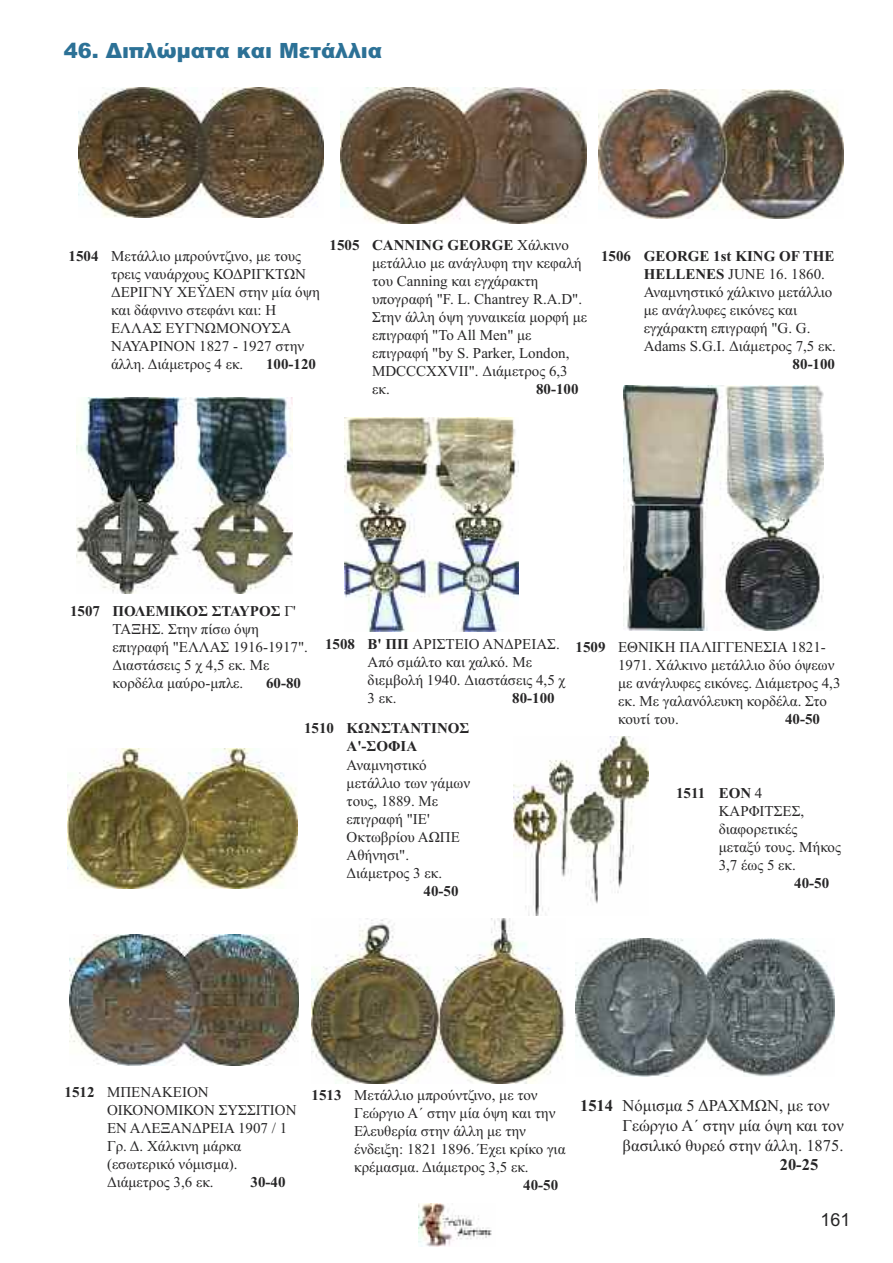
<style>
.page{position:relative;width:893px;height:1263px;background:#fff}
.page>*{position:absolute;margin:0;border:0;box-sizing:border-box;transform-origin:0 0}
.t1{font:900 21px "Arial";color:#2c7196}
.t2{font:18px "Arial";color:#272627}
.t3{font:16.5px/19.8px "Times New Roman";color:#272627}
.t4{font:700 16.5px "Times New Roman";color:#272627}
.t5{font:15px/18px "Times New Roman";color:#272627}
.t6{font:700 15px/18px "Times New Roman";color:#272627}
.s1{font-weight:700}
</style>
<div class="page">
<img style="left:418px;top:1203px;width:74px;height:44px">
<img style="left:78px;top:87px;width:246px;height:130px">
<img style="left:77px;top:398px;width:216px;height:196px">
<img style="left:69px;top:934px;width:230px;height:131px">
<img style="left:68px;top:749px;width:229px;height:139px">
<img style="left:513px;top:737px;width:135px;height:178px">
<img style="left:311px;top:918px;width:254px;height:165px">
<img style="left:624px;top:386px;width:199px;height:244px">
<img style="left:345px;top:417px;width:173px;height:215px">
<img style="left:341px;top:87px;width:245px;height:136px">
<img style="left:598px;top:90px;width:246px;height:128px">
<img style="left:575px;top:938px;width:260px;height:138px">
<h1 class="t1" style="left:64px;top:39px;width:320px">46. Διπλώματα και Μετάλλια</h1>
<p class="t5" style="left:111px;top:247px;width:210px;text-indent:-43px"><span class="s1">1504</span> Μετάλλιο μπρούντζινο, με τους τρεις ναυάρχους ΚΟΔΡΙΓΚΤΩΝ<br>ΔΕΡΙΓΝΥ ΧΕΫΔΕΝ στην μία όψη και δάφνινο στεφάνι και: Η<br>ΕΛΛΑΣ ΕΥΓΝΩΜΟΝΟΥΣΑ<br>ΝΑΥΑΡΙΝΟΝ 1827 - 1927 στην άλλη. Διάμετρος 4 εκ.</p>
<p class="t6" style="left:266px;top:355px;width:51px">100-120</p>
<p class="t5" style="left:372px;top:236px;width:217px;text-indent:-43px"><span class="s1">1505 CANNING GEORGE</span> Χάλκινο μετάλλιο με ανάγλυφη την κεφαλή του Canning και εγχάρακτη υπογραφή "F. L. Chantrey R.A.D".<br>Στην άλλη όψη γυναικεία μορφή με επιγραφή "To All Men" με επιγραφή "by S. Parker, London,<br>MDCCCXXVII". Διάμετρος 6,3 εκ.</p>
<p class="t6" style="left:536px;top:380px;width:44px">80-100</p>
<p class="t5" style="left:644px;top:246px;width:194px;text-indent:-43px"><span class="s1">1506 GEORGE 1st KING OF THE<br>HELLENES</span> JUNE 16. 1860.<br>Αναμνηστικό χάλκινο μετάλλιο με ανάγλυφες εικόνες και εγχάρακτη επιγραφή "G. G.<br>Adams S.G.I. Διάμετρος 7,5 εκ.</p>
<p class="t6" style="left:793px;top:355px;width:44px">80-100</p>
<p class="t5" style="left:113px;top:602px;width:197px;text-indent:-43px"><span class="s1">1507 ΠΟΛΕΜΙΚΟΣ ΣΤΑΥΡΟΣ</span> Γ'<br>ΤΑΞΗΣ. Στην πίσω όψη επιγραφή "ΕΛΛΑΣ 1916-1917".<br>Διαστάσεις 5 χ 4,5 εκ. Με κορδέλα μαύρο-μπλε.</p>
<p class="t6" style="left:266px;top:674px;width:36px">60-80</p>
<p class="t5" style="left:368px;top:635px;width:199px;text-indent:-43px"><span class="s1">1508 Β' ΠΠ</span> ΑΡΙΣΤΕΙΟ ΑΝΔΡΕΙΑΣ.<br>Από σμάλτο και χαλκό. Με διεμβολή 1940. Διαστάσεις 4,5 χ<br>3 εκ.</p>
<p class="t6" style="left:512px;top:689px;width:44px">80-100</p>
<p class="t6" style="left:347px;top:719px;width:124px;text-indent:-43px">1510 ΚΩΝΣΤΑΝΤΙΝΟΣ<br>Α'-ΣΟΦΙΑ</p>
<p class="t5" style="left:347px;top:755px;width:125px">Αναμνηστικό μετάλλιο των γάμων τους, 1889. Με επιγραφή "ΙΕ'<br>Οκτωβρίου ΑΩΠΕ<br>Αθήνησι".<br>Διάμετρος 3 εκ.</p>
<p class="t6" style="left:424px;top:881px;width:36px">40-50</p>
<p class="t5" style="left:618px;top:638px;width:224px;text-indent:-43px"><span class="s1">1509</span> ΕΘΝΙΚΗ ΠΑΛΙΓΓΕΝΕΣΙΑ 1821-<br>1971. Χάλκινο μετάλλιο δύο όψεων με ανάγλυφες εικόνες. Διάμετρος 4,3 εκ. Με γαλανόλευκη κορδέλα. Στο κουτί του.</p>
<p class="t6" style="left:785px;top:710px;width:36px">40-50</p>
<p class="t5" style="left:719px;top:784px;width:124px;text-indent:-43px"><span class="s1">1511 ΕΟΝ</span> 4<br>ΚΑΡΦΙΤΣΕΣ, διαφορετικές μεταξύ τους. Μήκος<br>3,7 έως 5 εκ.</p>
<p class="t6" style="left:794px;top:874px;width:36px">40-50</p>
<p class="t5" style="left:107px;top:1082px;width:191px;text-indent:-43px"><span class="s1">1512</span> ΜΠΕΝΑΚΕΙΟΝ<br>ΟΙΚΟΝΟΜΙΚΟΝ ΣΥΣΣΙΤΙΟΝ<br>ΕΝ ΑΛΕΞΑΝΔΡΕΙΑ 1907 / 1<br>Γρ. Δ. Χάλκινη μάρκα (εσωτερικό νόμισμα).<br>Διάμετρος 3,6 εκ.</p>
<p class="t6" style="left:251px;top:1172px;width:36px">30-40</p>
<p class="t5" style="left:354px;top:1085px;width:213px;text-indent:-43px"><span class="s1">1513</span> Μετάλλιο μπρούντζινο, με τον<br>Γεώργιο Α΄ στην μία όψη και την<br>Ελευθερία στην άλλη με την ένδειξη: 1821 1896. Έχει κρίκο για κρέμασμα. Διάμετρος 3,5 εκ.</p>
<p class="t6" style="left:523px;top:1175px;width:36px">40-50</p>
<p class="t3" style="left:623px;top:1095px;width:223px;text-indent:-43px"><span class="s1">1514</span> Νόμισμα 5 ΔΡΑΧΜΩΝ, με τον<br>Γεώργιο Α΄ στην μία όψη και τον βασιλικό θυρεό στην άλλη. 1875.</p>
<p class="t4" style="left:780px;top:1155px;width:40px">20-25</p>
<p class="t2" style="left:820px;top:1209px;width:32px">161</p>
</div>
